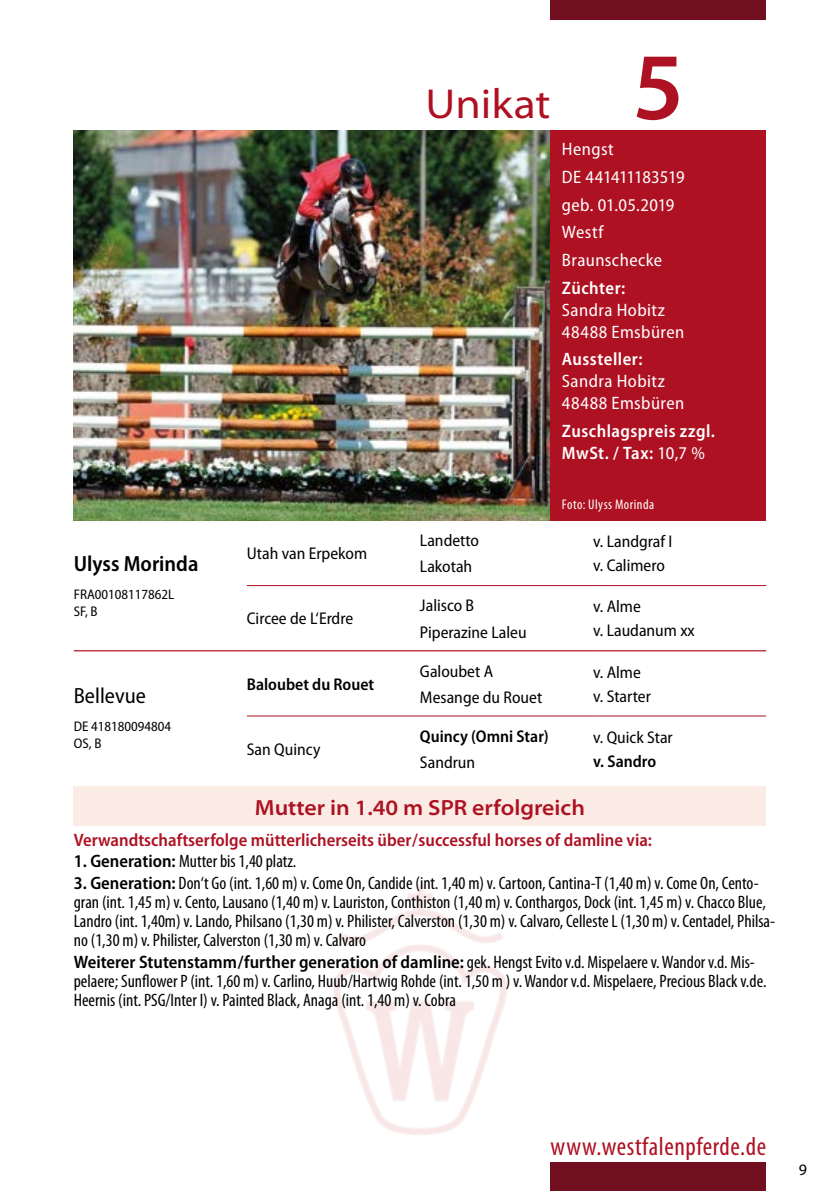
<style>
.page{position:relative;width:840px;height:1191px;background:#fff}
.page>*{position:absolute;margin:0;border:0;box-sizing:border-box;transform-origin:0 0}
.t1{font:600 96px "Myriad Pro";color:#ae1122}
.t2{font:semi-expanded 42px "Myriad Pro";color:#ae1122}
.t3{font:condensed 26px "Myriad Pro";letter-spacing:.02em;color:#ae1122}
.t4{font:600 semi-expanded 22px "Myriad Pro";color:#ae1122}
.t5{font:600 semi-condensed 22px "Myriad Pro";color:#000}
.t6{font:semi-condensed 22px "Myriad Pro";color:#000}
.t7{font:condensed 18px/19px "Myriad Pro";color:#000}
.t8{font:semi-condensed 18px/27.6px "Myriad Pro";letter-spacing:.025em;color:#fff}
.t9{font:600 semi-condensed 18px "Myriad Pro";color:#ae1122}
.t10{font:600 semi-condensed 18px/22px "Myriad Pro";letter-spacing:.025em;color:#fff}
.t11{font:semi-condensed 17px/26px "Myriad Pro";color:#000}
.t12{font:600 semi-condensed 17px "Myriad Pro";color:#000}
.t13{font:16px "Myriad Pro";color:#000}
.t14{font:semi-condensed 14px/16.8px "Myriad Pro";color:#000}
.t15{font:condensed 14px "Myriad Pro";letter-spacing:.035em;color:#fff}
.s1{font-weight:400}
.s2{font-weight:600;font-stretch:semi-condensed}
</style>
<div class="page">
<div style="left:550px;top:1162px;width:215px;height:29px;background:#710e20"></div>
<div style="left:550px;top:0;width:215px;height:20px;background:#710e20"></div>
<img style="left:333px;top:884px;width:173px;height:251px">
<img style="left:74px;top:130px;width:476px;height:390px">
<div style="left:550px;top:130px;width:215px;height:390px;background:#ae1122"></div>
<hr style="left:247px;top:585px;width:173px;height:1px;background:#ae1122">
<hr style="left:420px;top:585px;width:172px;height:1px;background:#ae1122">
<hr style="left:592px;top:585px;width:173px;height:1px;background:#ae1122">
<hr style="left:74px;top:650px;width:173px;height:1px;background:#ae1122">
<hr style="left:247px;top:650px;width:173px;height:1px;background:#ae1122">
<hr style="left:420px;top:650px;width:172px;height:1px;background:#ae1122">
<hr style="left:592px;top:650px;width:173px;height:1px;background:#ae1122">
<hr style="left:247px;top:715px;width:173px;height:1px;background:#ae1122">
<hr style="left:420px;top:715px;width:172px;height:1px;background:#ae1122">
<hr style="left:592px;top:715px;width:173px;height:1px;background:#ae1122">
<div style="left:74px;top:786px;width:691px;height:40px;background:#faece5"></div>
<p class="t5" style="left:74px;top:550px;width:126px">Ulyss Morinda</p>
<p class="t14" style="left:74px;top:586px;width:102px">FRA00108117862L<br>SF, B</p>
<p class="t6" style="left:74px;top:682px;width:74px">Bellevue</p>
<p class="t14" style="left:74px;top:717px;width:99px">DE 418180094804<br>OS, B</p>
<p class="t11" style="left:247px;top:540px;width:122px">Utah van Erpekom</p>
<p class="t11" style="left:247px;top:605px;width:108px">Circee de L‘Erdre</p>
<p class="t12" style="left:247px;top:673px;width:129px">Baloubet du Rouet</p>
<p class="t11" style="left:247px;top:736px;width:75px">San Quincy</p>
<h2 class="t2" style="left:425px;top:77px;width:126px">Unikat</h2>
<h1 class="t1" style="left:632px;top:26px;width:53px">5</h1>
<p class="t8" style="left:561px;top:135px;width:124px">Hengst<br>DE 441411183519 geb. 01.05.2019<br>Westf<br>Braunschecke</p>
<p class="t10" style="left:561px;top:276px;width:65px">Züchter:</p>
<p class="t8" style="left:561px;top:298px;width:124px;line-height:22px">Sandra Hobitz<br>48488 Emsbüren</p>
<p class="t10" style="left:561px;top:348px;width:82px">Aussteller:</p>
<p class="t8" style="left:561px;top:370px;width:124px;line-height:22px">Sandra Hobitz<br>48488 Emsbüren</p>
<p class="t10" style="left:561px;top:419px;width:154px">Zuschlagspreis zzgl.<br>MwSt. / Tax: <span class="s1">10,7 %</span></p>
<p class="t15" style="left:561px;top:496px;width:94px">Foto: Ulyss Morinda</p>
<p class="t11" style="left:420px;top:527px;width:61px">Landetto<br>Lakotah</p>
<p class="t11" style="left:592px;top:529px;width:81px;line-height:24px">v. Landgraf I v. Calimero</p>
<p class="t11" style="left:420px;top:592px;width:108px">Jalisco B<br>Piperazine Laleu</p>
<p class="t11" style="left:592px;top:594px;width:103px;line-height:24px">v. Alme<br>v. Laudanum xx</p>
<p class="t11" style="left:420px;top:658px;width:124px">Galoubet A<br>Mesange du Rouet</p>
<p class="t11" style="left:592px;top:660px;width:59px;line-height:24px">v. Alme v. Starter</p>
<p class="t12" style="left:420px;top:726px;width:130px">Quincy (Omni Star)</p>
<p class="t11" style="left:420px;top:749px;width:57px">Sandrun</p>
<p class="t11" style="left:592px;top:724px;width:81px">v. Quick Star</p>
<p class="t12" style="left:592px;top:751px;width:65px">v. Sandro</p>
<p class="t4" style="left:255px;top:793px;width:331px">Mutter in 1.40 m SPR erfolgreich</p>
<p class="t9" style="left:74px;top:828px;width:579px">Verwandtschaftserfolge mütterlicherseits über/successful horses of damline via:</p>
<p class="t7" style="left:74px;top:851px;width:224px"><span class="s2">1. Generation:</span> Mutter bis 1,40 platz.</p>
<p class="t7" style="left:74px;top:873px;width:702px"><span class="s2">3. Generation:</span> Don‘t Go (int. 1,60 m) v. Come On, Candide (int. 1,40 m) v. Cartoon, Cantina-T (1,40 m) v. Come On, Cento&shy;gran (int. 1,45 m) v. Cento, Lausano (1,40 m) v. Lauriston, Conthiston (1,40 m) v. Conthargos, Dock (int. 1,45 m) v. Chacco Blue, Landro (int. 1,40m) v. Lando, Philsano (1,30 m) v. Philister, Calverston (1,30 m) v. Calvaro, Celleste L (1,30 m) v. Centadel, Philsa&shy;no (1,30 m) v. Philister, Calverston (1,30 m) v. Calvaro</p>
<p class="t7" style="left:74px;top:952px;width:693px"><span class="s2">Weiterer Stutenstamm/further generation of damline:</span> gek. Hengst Evito v.d. Mispelaere v. Wandor v.d. Mis&shy;pelaere; Sunflower P (int. 1,60 m) v. Carlino, Huub/Hartwig Rohde (int. 1,50 m ) v. Wandor v.d. Mispelaere, Precious Black v.de.<br>Heernis (int. PSG/Inter I) v. Painted Black, Anaga (int. 1,40 m) v. Cobra</p>
<h3 class="t3" style="left:550px;top:1130px;width:217px">www.westfalenpferde.de</h3>
<p class="t13" style="left:798px;top:1159px;width:10px">9</p>
</div>
